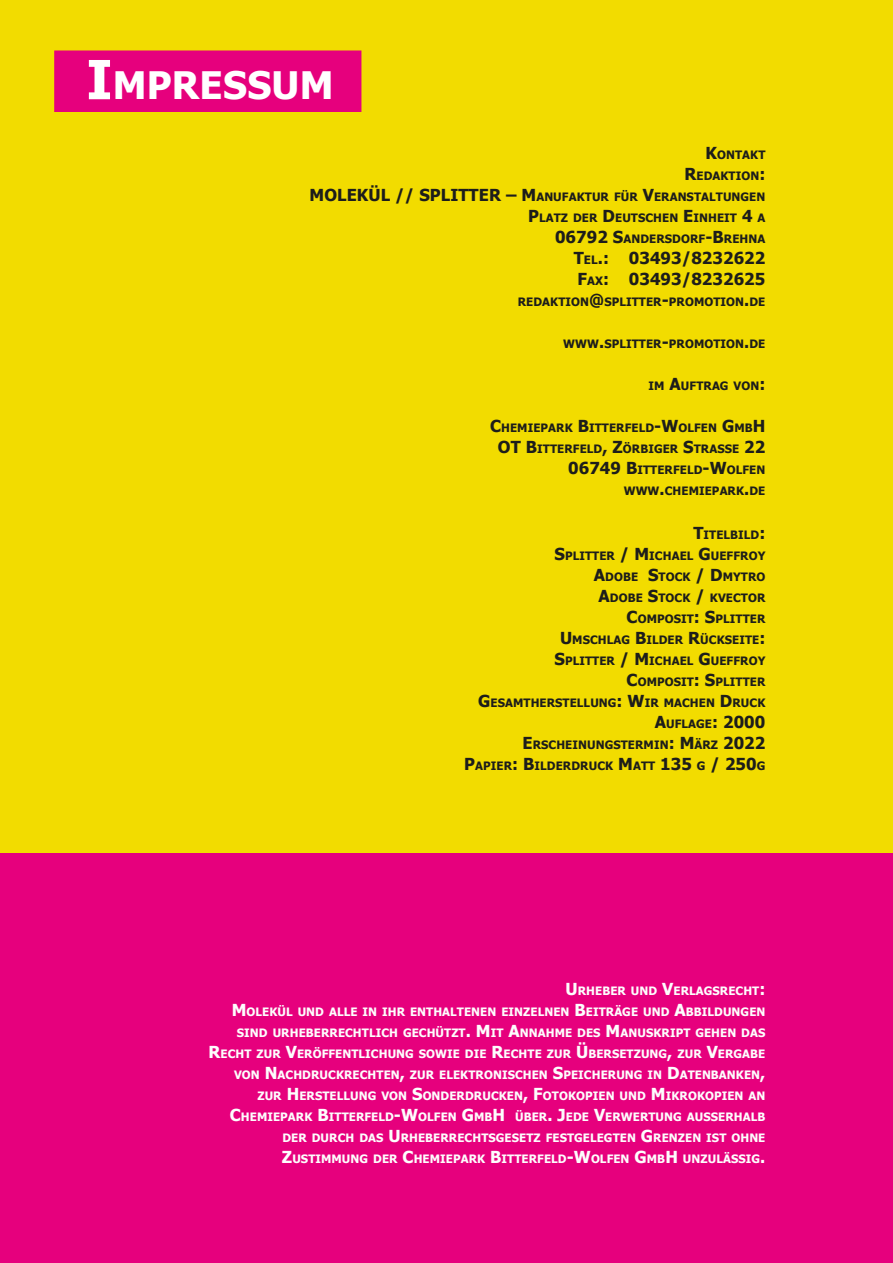
<style>
.page{position:relative;width:893px;height:1263px;background:#fff}
.page>*{position:absolute;margin:0;border:0;box-sizing:border-box;transform-origin:0 0}
.t1{font:700 37.8px "Tahoma";letter-spacing:.005em;color:#fff}
.Störer_Variante_2{font:700 16.5px/21px "Tahoma";letter-spacing:.005em;color:#1d1d1b}
.Störer_Variante_2-2{font:700 11.55px/21px "Tahoma";letter-spacing:.005em;color:#1d1d1b;text-align:right}
.t2{font:700 11.55px "Tahoma";letter-spacing:.005em;color:#fdfdfd}
.s1{font-size:54px}
.s2{font-size:16.5px}
.s3{font-size:11.55px}
</style>
<div class="page">
<div style="left:0;top:852px;width:893px;height:411px;background:#e6007d"></div>
<div style="left:0;top:0;width:893px;height:852px;background:#f2dc00"></div>
<div style="left:54px;top:50px;width:307px;height:62px;background:#e6007d"></div>
<h1 class="t1" style="left:86px;top:59px;width:249px"><span class="s1">I</span>MPRESSUM</h1>
<p class="Störer_Variante_2-2" style="left:684px;top:145px;width:82px"><span class="s2">K</span>ONTAKT<br><span class="s2">R</span>EDAKTION<span class="s2">:</span></p>
<h2 class="Störer_Variante_2" style="left:310px;top:185px;width:161px">MOLEKÜL // SPLITTER</h2>
<p class="Störer_Variante_2-2" style="left:506px;top:187px;width:261px"><span class="s2">– M</span>ANUFAKTUR FÜR <span class="s2">V</span>ERANSTALTUNGEN<br><span class="s2">P</span>LATZ DER <span class="s2">D</span>EUTSCHEN <span class="s2">E</span>INHEIT <span class="s2">4</span> A<br><span class="s2">06792 S</span>ANDERSDORF<span class="s2">-B</span>REHNA</p>
<h2 class="Störer_Variante_2" style="left:574px;top:248px;width:193px">T<span class="s3">EL</span>.: 03493/8232622<br>F<span class="s3">AX</span>: 03493/8232625</h2>
<p class="Störer_Variante_2-2" style="left:518px;top:292px;width:249px">REDAKTION<span class="s2">@</span>SPLITTER<span class="s2">-</span>PROMOTION<span class="s2">.</span>DE</p>
<p class="Störer_Variante_2-2" style="left:563px;top:334px;width:204px">WWW<span class="s2">.</span>SPLITTER<span class="s2">-</span>PROMOTION<span class="s2">.</span>DE</p>
<p class="Störer_Variante_2-2" style="left:649px;top:376px;width:118px">IM <span class="s2">A</span>UFTRAG VON<span class="s2">:</span></p>
<p class="Störer_Variante_2-2" style="left:490px;top:418px;width:277px"><span class="s2">C</span>HEMIEPARK <span class="s2">B</span>ITTERFELD<span class="s2">-W</span>OLFEN <span class="s2">G</span>MB<span class="s2">H<br>OT B</span>ITTERFELD<span class="s2">, Z</span>ÖRBIGER <span class="s2">S</span>TRASSE <span class="s2">22<br>06749 B</span>ITTERFELD<span class="s2">-W</span>OLFEN<br>WWW<span class="s2">.</span>CHEMIEPARK<span class="s2">.</span>DE</p>
<p class="Störer_Variante_2-2" style="left:693px;top:525px;width:74px"><span class="s2">T</span>ITELBILD<span class="s2">:</span></p>
<p class="Störer_Variante_2-2" style="left:554px;top:546px;width:212px"><span class="s2">S</span>PLITTER <span class="s2">/ M</span> ICHAEL <span class="s2">G</span>UEFFROY</p>
<p class="Störer_Variante_2-2" style="left:594px;top:567px;width:173px"><span class="s2">A</span>DOBE <span class="s2">S</span>TOCK <span class="s2">/ D</span>MYTRO</p>
<p class="Störer_Variante_2-2" style="left:599px;top:588px;width:168px"><span class="s2">A</span>DOBE <span class="s2">S</span>TOCK <span class="s2">/</span> KVECTOR</p>
<p class="Störer_Variante_2-2" style="left:627px;top:609px;width:140px"><span class="s2">C</span>OMPOSIT<span class="s2">: S</span>PLITTER</p>
<p class="Störer_Variante_2-2" style="left:560px;top:630px;width:207px"><span class="s2">U</span> MSCHLAG <span class="s2">B</span>ILDER <span class="s2">R</span>ÜCKSEITE<span class="s2">:</span></p>
<p class="Störer_Variante_2-2" style="left:554px;top:651px;width:212px"><span class="s2">S</span>PLITTER <span class="s2">/ M</span> ICHAEL <span class="s2">G</span>UEFFROY</p>
<p class="Störer_Variante_2-2" style="left:627px;top:672px;width:140px"><span class="s2">C</span>OMPOSIT<span class="s2">: S</span>PLITTER</p>
<p class="Störer_Variante_2-2" style="left:478px;top:693px;width:289px"><span class="s2">G</span>ESAMTHERSTELLUNG<span class="s2">: W</span>IR MACHEN <span class="s2">D</span>RUCK</p>
<p class="Störer_Variante_2" style="left:655px;top:712px;width:112px">A<span class="s3">UFLAGE</span>: 2000</p>
<p class="Störer_Variante_2-2" style="left:522px;top:735px;width:244px"><span class="s2">E</span>RSCHEINUNGSTERMIN<span class="s2">: M</span>ÄRZ <span class="s2">2022</span></p>
<p class="Störer_Variante_2-2" style="left:464px;top:756px;width:303px"><span class="s2">P</span>APIER<span class="s2">: B</span>ILDERDRUCK <span class="s2">M</span>ATT <span class="s2">135</span> G <span class="s2">/ 250</span>G</p>
<p class="t2" style="left:565px;top:982px;width:201px"><span class="s2">U</span> RHEBER UND <span class="s2">V</span>ERLAGSRECHT<span class="s2">:</span></p>
<p class="t2" style="left:232px;top:1003px;width:47px"><span class="s2">M</span>OLEKÜL</p>
<p class="t2" style="left:298px;top:1003px;width:396px">UND ALLE IN IHR ENTHALTENEN EINZELNEN <span class="s2">B</span>EITRÄGE UND <span class="s2">A</span>BBIL</p>
<p class="t2" style="left:714px;top:1003px;width:53px">DUNGEN</p>
<p class="t2" style="left:237px;top:1024px;width:530px">SIND URHEBERRECHTLICH GECHÜTZT<span class="s2">. M</span> IT <span class="s2">A</span>NNAHME DES <span class="s2">M</span>ANUSKRIPT GEHEN DAS</p>
<p class="t2" style="left:209px;top:1045px;width:558px"><span class="s2">R</span>ECHT ZUR <span class="s2">V</span>ERÖFFENTLICHUNG SOWIE DIE <span class="s2">R</span>ECHTE ZUR <span class="s2">Ü</span>BERSETZUNG<span class="s2">,</span> ZUR <span class="s2">V</span>ERGABE</p>
<p class="t2" style="left:234px;top:1066px;width:533px">VON <span class="s2">N</span>ACHDRUCKRECHTEN<span class="s2">,</span> ZUR ELEKTRONISCHEN <span class="s2">S</span>PEICHERUNG IN <span class="s2">D</span>ATENBANKEN<span class="s2">,</span></p>
<p class="t2" style="left:257px;top:1087px;width:509px">ZUR <span class="s2">H</span> ERSTELLUNG VON <span class="s2">S</span>ONDERDRUCKEN<span class="s2">, F</span>OTOKOPIEN UND <span class="s2">M</span> IKROKOPIEN AN</p>
<p class="t2" style="left:230px;top:1108px;width:529px"><span class="s2">C</span>HEMIEPARK <span class="s2">B</span>ITTERFELD<span class="s2">-W</span>OLFEN <span class="s2">G</span>MB<span class="s2">H</span> ÜBER<span class="s2">. J</span>EDE <span class="s2">V</span>ERWERTUNG AUSSERHALB</p>
<p class="t2" style="left:282px;top:1129px;width:484px">DER DURCH DAS <span class="s2">U</span> RHEBERRECHTSGESETZ FESTGELEGTEN <span class="s2">G</span>RENZEN IST OHNE</p>
<p class="t2" style="left:282px;top:1150px;width:485px"><span class="s2">Z</span>USTIMMUNG DER <span class="s2">C</span>HEMIEPARK <span class="s2">B</span>ITTERFELD<span class="s2">-W</span>OLFEN <span class="s2">G</span>MB<span class="s2">H</span> UNZULÄSSIG<span class="s2">.</span></p>
</div>
